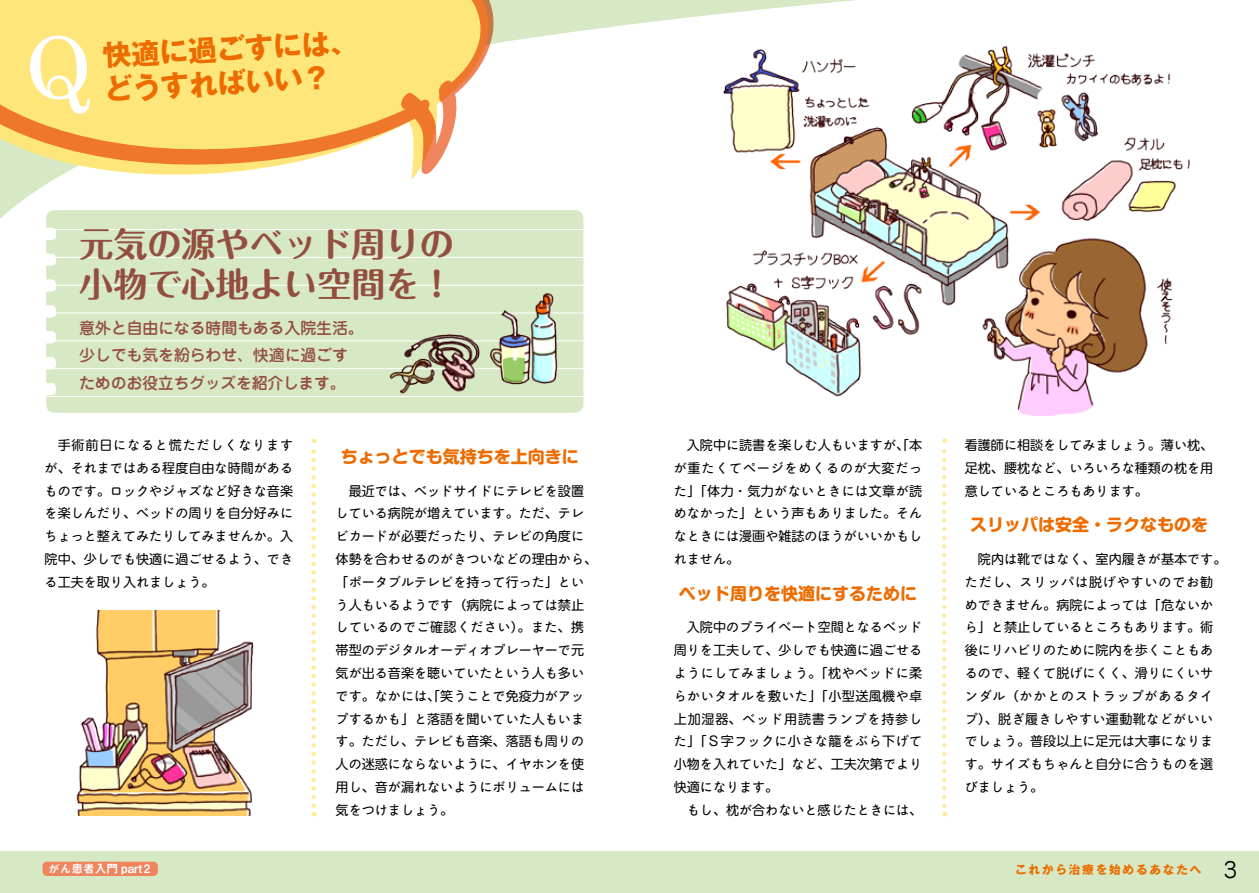
<style>
.page{position:relative;width:1259px;height:893px;background:#fff}
.page>*{position:absolute;margin:0;border:0;box-sizing:border-box;transform-origin:0 0}
.t1{font:700 34.05px/40.3px "Maru Fo Pro";color:#944e3f}
.t2{font:700 28.65px/34px "Gothic MB101 Pr 6 N";color:#ed6c00}
.t3{font:21.3px "Jun 201 Pro";color:#000}
.t4{font:700 16.95px "Shin M Go Pro";color:#ed6c00}
.t5{font:500 15.9px/27.6px "Jun 34 Pro";letter-spacing:-.01em;color:#944e3f}
.t6{font:13.05px/22.8px "Maru Anti Std";color:#000;text-align:justify}
.t7{font:13.05px "Shin M Go Pr 6";letter-spacing:.065em;color:#000}
.t8{font:700 11.7px "Gothic MB101 Pr 6 N";letter-spacing:.15em;color:#ed6c00}
.t9{font:11.7px "Midashi Go Pr 6 MB31";color:#fff}
.s1{font-family:"Shin M Go Pr 6"}
.s2{font-family:"Shin M Go Pro"}
.s3{font-family:"Maru Anti Std"}
</style>
<div class="page">
<div style="left:0;top:851px;width:1259px;height:42px;background:#d6e9c4"></div>
<svg style="left:506px;top:0;width:350px;height:241px"></svg>
<svg style="left:0;top:0;width:506px;height:219px"></svg>
<svg style="left:0;top:0;width:495px;height:176px;fill:#ffe67a"></svg>
<div style="left:43px;top:862px;width:115px;height:14px;background:#ef845d;border-radius:5px"></div>
<svg style="left:311px;top:439px;width:5px;height:367px"></svg>
<svg style="left:942px;top:438px;width:4px;height:368px"></svg>
<div style="left:46px;top:210px;width:537px;height:203px;background:#d6e9c4;border-radius:9px"></div>
<hr style="left:39px;top:229px;width:550px;height:1px;background:#fff">
<hr style="left:39px;top:313px;width:550px;height:1px;background:#fff">
<hr style="left:39px;top:257px;width:550px;height:1px;background:#fff">
<hr style="left:39px;top:340px;width:550px;height:1px;background:#fff">
<hr style="left:39px;top:396px;width:550px;height:1px;background:#fff">
<hr style="left:39px;top:285px;width:550px;height:1px;background:#fff">
<hr style="left:39px;top:368px;width:550px;height:1px;background:#fff">
<div style="left:38px;top:228px;width:18px;height:12px;background:#fff;border-radius:4px"></div>
<div style="left:38px;top:253px;width:18px;height:13px;background:#fff;border-radius:4px"></div>
<div style="left:38px;top:279px;width:18px;height:13px;background:#fff;border-radius:4px"></div>
<div style="left:38px;top:305px;width:18px;height:13px;background:#fff;border-radius:4px"></div>
<div style="left:38px;top:331px;width:18px;height:12px;background:#fff;border-radius:4px"></div>
<div style="left:38px;top:357px;width:18px;height:12px;background:#fff;border-radius:4px"></div>
<div style="left:38px;top:383px;width:18px;height:12px;background:#fff;border-radius:4px"></div>
<img style="left:363px;top:292px;width:216px;height:102px">
<img style="left:76px;top:610px;width:178px;height:206px">
<img style="left:685px;top:28px;width:505px;height:387px">
<div style="left:28px;top:34px;width:62px;height:82px;background:#ffe67a"></div>
<h2 class="t2" style="left:101px;top:38px;width:258px;rotate:-3deg">快適に過ごすには、どうすればいい？</h2>
<h1 class="t1" style="left:79px;top:220px;width:376px">元気の源やベッド周りの小物で心地よい空間を！</h1>
<p class="t5" style="left:79px;top:312px;width:286px">意外と自由になる時間もある入院生活。少しでも気を紛らわせ、快適に過ごすためのお役立ちグッズを紹介します。</p>
<p class="t6" style="left:45px;top:432px;width:250px;text-indent:13px"><span class="s1">手術前日</span>になると<span class="s1">慌</span>ただしくなりますが<span class="s2">、</span>それまではある<span class="s1">程度自由</span>な<span class="s1">時間</span>があるものです<span class="s2">。</span>ロックやジャズなど<span class="s1">好</span>きな<span class="s1">音楽</span>を<span class="s1">楽</span>しんだり<span class="s2">、</span>ベッドの<span class="s1">周</span>りを<span class="s1">自分好</span>みにちょっと<span class="s1">整</span>えてみたりしてみませんか<span class="s2">。</span><span class="s1">入院中</span><span class="s2">、</span><span class="s1">少</span>しでも<span class="s1">快適</span>に<span class="s1">過</span>ごせるよう<span class="s2">、</span>できる<span class="s1">工夫</span>を<span class="s1">取</span>り<span class="s1">入</span>れましょう<span class="s2">。</span></p>
<p class="t4" style="left:341px;top:443px;width:240px">ちょっとでも気持ちを上向きに</p>
<p class="t6" style="left:336px;top:478px;width:263px;text-align:left;text-indent:13px"><span class="s1">最近</span>では<span class="s2">、</span>ベッドサイドにテレビを<span class="s1">設置</span>している<span class="s1">病院</span>が<span class="s1">増</span>えています<span class="s2">。</span>ただ<span class="s2">、</span>テレビカードが<span class="s1">必要</span>だったり<span class="s2">、</span>テレビの<span class="s1">角度</span>に<span class="s1">体勢</span>を<span class="s1">合</span>わせるのがきついなどの<span class="s1">理由</span>から<span class="s2">、「</span>ポータブルテレビを<span class="s1">持</span>って<span class="s1">行</span>った<span class="s2">」</span>という<span class="s1">人</span>もいるようです<span class="s2">（</span><span class="s1">病院</span>によっては<span class="s1">禁止</span>しているのでご<span class="s1">確認</span>ください<span class="s2">）。</span>また<span class="s2">、</span><span class="s1">携帯型</span>のデジタルオーディオプレーヤーで<span class="s1">元気</span>が<span class="s1">出</span>る<span class="s1">音楽</span>を<span class="s1">聴</span>いていたという<span class="s1">人</span>も<span class="s1">多</span>いです<span class="s2">。</span>なかには<span class="s2">、「</span><span class="s1">笑</span>うことで<span class="s1">免疫力</span>がアップするかも<span class="s2">」</span>と<span class="s1">落語</span>を<span class="s1">聞</span>いていた<span class="s1">人</span>もいます<span class="s2">。</span>ただし<span class="s2">、</span>テレビも<span class="s1">音楽</span><span class="s2">、</span><span class="s1">落語</span>も<span class="s1">周</span>りの<span class="s1">人</span>の<span class="s1">迷惑</span>にならないように<span class="s2">、</span>イヤホンを<span class="s1">使用</span>し<span class="s2">、</span><span class="s1">音</span>が<span class="s1">漏</span>れないようにボリュームには<span class="s1">気</span>をつけましょう<span class="s2">。</span></p>
<p class="t6" style="left:674px;top:432px;width:250px;text-indent:13px"><span class="s1">入院中</span>に<span class="s1">読書</span>を<span class="s1">楽</span>しむ<span class="s1">人</span>もいますが<span class="s2">、「</span><span class="s1">本</span>が<span class="s1">重</span>たくてページをめくるのが<span class="s1">大変</span>だった<span class="s2">」「</span><span class="s1">体力</span><span class="s2">・</span><span class="s1">気力</span>がないときには<span class="s1">文章</span>が<span class="s1">読</span>めなかった<span class="s2">」</span>という<span class="s1">声</span>もありました<span class="s2">。</span>そんなときには<span class="s1">漫画</span>や<span class="s1">雑誌</span>のほうがいいかもしれません<span class="s2">。</span></p>
<p class="t4" style="left:679px;top:579px;width:240px">ベッド周りを快適にするために</p>
<p class="t6" style="left:674px;top:615px;width:250px;text-indent:13px"><span class="s1">入院中</span>のプライベート<span class="s1">空間</span>となるベッド<span class="s1">周</span>りを<span class="s1">工夫</span>して<span class="s2">、</span><span class="s1">少</span>しでも<span class="s1">快適</span>に<span class="s1">過</span>ごせるようにしてみましょう<span class="s2">。「</span><span class="s1">枕</span>やベッドに<span class="s1">柔</span>らかいタオルを<span class="s1">敷</span>いた<span class="s2">」「</span><span class="s1">小型送風機</span>や<span class="s1">卓</span></p>
<p class="t7" style="left:674px;top:708px;width:250px">上加湿器<span class="s2">、</span><span class="s3">ベッド</span>用読書<span class="s3">ランプを</span>持参<span class="s3">し</span></p>
<p class="t6" style="left:674px;top:729px;width:250px">た<span class="s2">」「Ｓ</span><span class="s1">字</span>フックに<span class="s1">小</span>さな<span class="s1">籠</span>をぶら<span class="s1">下</span>げて<span class="s1">小物</span>を<span class="s1">入</span>れていた<span class="s2">」</span>など<span class="s2">、</span><span class="s1">工夫次第</span>でより<span class="s1">快適</span>になります<span class="s2">。</span></p>
<p class="t6" style="left:687px;top:797px;width:237px">もし<span class="s2">、</span><span class="s1">枕</span>が<span class="s1">合</span>わないと<span class="s1">感</span>じたときには<span class="s2">、</span></p>
<p class="t6" style="left:964px;top:432px;width:250px"><span class="s1">看護師</span>に<span class="s1">相談</span>をしてみましょう<span class="s2">。</span><span class="s1">薄</span>い<span class="s1">枕</span><span class="s2">、</span><span class="s1">足枕</span><span class="s2">、</span><span class="s1">腰枕</span>など<span class="s2">、</span>いろいろな<span class="s1">種類</span>の<span class="s1">枕</span>を<span class="s1">用意</span>しているところもあります<span class="s2">。</span></p>
<p class="t4" style="left:970px;top:511px;width:240px">スリッパは安全・ラクなものを</p>
<p class="t6" style="left:964px;top:546px;width:263px;text-align:left;text-indent:13px"><span class="s1">院内</span>は<span class="s1">靴</span>ではなく<span class="s2">、</span><span class="s1">室内履</span>きが<span class="s1">基本</span>です<span class="s2">。</span>ただし<span class="s2">、</span>スリッパは<span class="s1">脱</span>げやすいのでお<span class="s1">勧</span>めできません<span class="s2">。</span><span class="s1">病院</span>によっては<span class="s2">「</span><span class="s1">危</span>ないから<span class="s2">」</span>と<span class="s1">禁止</span>しているところもあります<span class="s2">。</span><span class="s1">術後</span>にリハビリのために<span class="s1">院内</span>を<span class="s1">歩</span>くこともあるので<span class="s2">、</span><span class="s1">軽</span>くて<span class="s1">脱</span>げにくく<span class="s2">、</span><span class="s1">滑</span>りにくいサンダル<span class="s2">（</span>かかとのストラップがあるタイプ<span class="s2">）、</span><span class="s1">脱</span>ぎ<span class="s1">履</span>きしやすい<span class="s1">運動靴</span>などがいいでしょう<span class="s2">。</span><span class="s1">普段以上</span>に<span class="s1">足元</span>は<span class="s1">大事</span>になります<span class="s2">。</span>サイズもちゃんと<span class="s1">自分</span>に<span class="s1">合</span>うものを<span class="s1">選</span>びましょう<span class="s2">。</span></p>
<p class="t9" style="left:48px;top:859px;width:104px">がん患者入門 part 2</p>
<p class="t8" style="left:1015px;top:859px;width:188px">これから治療を始めるあなたへ</p>
<h3 class="t3" style="left:1223px;top:853px;width:15px">3</h3>
</div>
